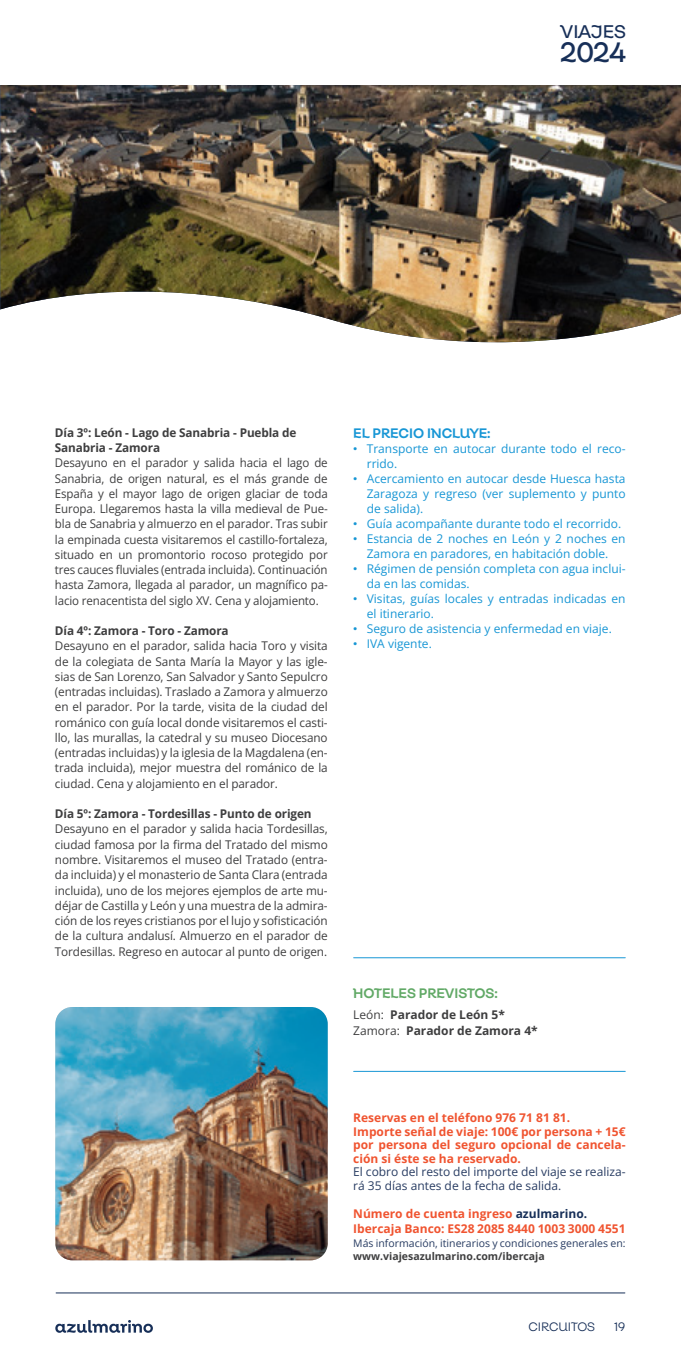
<style>
.page{position:relative;width:681px;height:1361px;background:#fff}
.page>*{position:absolute;margin:0;border:0;box-sizing:border-box;transform-origin:0 0}
.t1{font:500 27.6px "Azulmarino";color:#172f58}
.t2{font:500 18px "Azulmarino";color:#172f58}
.t3{font:700 13.5px "Azulmarino";color:#61a966}
.t4{font:700 13.5px "Azulmarino";color:#1796d5}
.t5{font:12px/15.3px "Open Sans";letter-spacing:-.01em;color:#3e3e3f;text-align:justify}
.t6{font:12px/15.3px "Open Sans";letter-spacing:-.01em;color:#3e3e3f;text-align:justify;scale:.96 1}
.t7{font:12px/15px "Open Sans";color:#1796d5}
.t8{font:700 12px/13.5px "Open Sans";color:#f05430;text-align:justify}
.t9{font:700 12px/15.3px "Open Sans";letter-spacing:-.01em;color:#3e3e3f}
.t10{font:12px/13.5px "Open Sans";color:#283c62}
.t11{font:12px "Azulmarino";color:#172f58}
.t12{font:10.5px/13.5px "Open Sans";color:#283c62}
.s1{font-family:"Arial"}
.s2{font-weight:400}
.s3{color:#172f58}
.s4{font-weight:700;color:#3e3e3f}
</style>
<div class="page">
<hr style="left:56px;top:1292px;width:568px;height:1px;background:#172f58">
<svg style="left:55px;top:1320px;width:98px;height:12px"></svg>
<img style="left:0;top:85px;width:680px;height:258px">
<hr style="left:353px;top:957px;width:272px;height:1px;background:#1796d5">
<hr style="left:353px;top:1071px;width:272px;height:1px;background:#1796d5">
<img style="left:55px;top:1007px;width:272px;height:253px">
<h2 class="t2" style="left:560px;top:19px;width:67px">VIAJES</h2>
<h1 class="t1" style="left:560px;top:33px;width:66px">2024</h1>
<p class="t9" style="left:55px;top:424px;width:243px">Día 3º: León - Lago de Sanabria - Puebla de<br>Sanabria - Zamora</p>
<p class="t6" style="left:55px;top:455px;width:285px">Desayuno en el parador y salida hacia el lago de Sanabria, de origen natural, es el más grande de España y el mayor lago de origen glaciar de toda Europa. Llegaremos hasta la villa medieval de Pue&shy;bla de Sanabria y almuerzo en el parador. Tras subir la empinada cuesta visitaremos el castillo-fortaleza, situado en un promontorio rocoso protegido por tres cauces fluviales (entrada incluida). Continuación hasta Zamora, llegada al parador, un magnífico pa&shy;lacio renacentista del siglo XV. Cena y alojamiento.</p>
<p class="t9" style="left:55px;top:623px;width:175px">Día 4º: Zamora - Toro - Zamora</p>
<p class="t5" style="left:55px;top:638px;width:274px">Desayuno en el parador, salida hacia Toro y visita de la colegiata de Santa María la Mayor y las igle&shy;sias de San Lorenzo, San Salvador y Santo Sepulcro (entradas incluidas). Traslado a Zamora y almuerzo en el parador. Por la tarde, visita de la ciudad del románico con guía local donde visitaremos el casti&shy;llo, las murallas, la catedral y su museo Diocesano (entradas incluidas) y la iglesia de la Magdalena (en&shy;trada incluida), mejor muestra del románico de la ciudad. Cena y alojamiento en el parador.</p>
<p class="t9" style="left:55px;top:806px;width:258px">Día 5º: Zamora - Tordesillas - Punto de origen</p>
<p class="t5" style="left:55px;top:821px;width:274px">Desayuno en el parador y salida hacia Tordesillas, ciudad famosa por la firma del Tratado del mismo nombre. Visitaremos el museo del Tratado (entra&shy;da incluida) y el monasterio de Santa Clara (entrada incluida), uno de los mejores ejemplos de arte mu&shy;déjar de Castilla y León y una muestra de la admira&shy;ción de los reyes cristianos por el lujo y sofisticación de la cultura andalusí. Almuerzo en el parador de Tordesillas. Regreso en autocar al punto de origen.</p>
<p class="t4" style="left:353px;top:423px;width:139px">EL PRECIO INCLUYE:</p>
<p class="t7" style="left:366px;top:441px;width:260px;text-indent:-14px"><span class="s1">•</span> Transporte en autocar durante todo el reco&shy;rrido.</p>
<p class="t7" style="left:366px;top:471px;width:260px;text-align:justify;text-indent:-14px"><span class="s1">•</span> Acercamiento en autocar desde Huesca hasta Zaragoza y regreso (ver suplemento y punto de salida).</p>
<p class="t7" style="left:353px;top:516px;width:269px"><span class="s1">•</span> Guía acompañante durante todo el recorrido.</p>
<p class="t7" style="left:353px;top:531px;width:274px;text-align:center"><span class="s1">•</span> Estancia de 2 noches en León y 2 noches en<br>Zamora en paradores, en habitación doble.</p>
<p class="t7" style="left:366px;top:561px;width:260px;text-indent:-14px"><span class="s1">•</span> Régimen de pensión completa con agua inclui&shy;da en las comidas.</p>
<p class="t7" style="left:366px;top:591px;width:260px;text-indent:-14px"><span class="s1">•</span> Visitas, guías locales y entradas indicadas en el itinerario.</p>
<p class="t7" style="left:353px;top:621px;width:260px"><span class="s1">•</span> Seguro de asistencia y enfermedad en viaje.</p>
<p class="t7" style="left:353px;top:636px;width:80px"><span class="s1">•</span> IVA vigente.</p>
<p class="t3" style="left:353px;top:983px;width:146px">HOTELES PREVISTOS:</p>
<p class="t9" style="left:353px;top:1006px;width:153px"><span class="s2">León:</span> Parador de León 5*</p>
<p class="t9" style="left:353px;top:1023px;width:186px"><span class="s2">Zamora:</span> Parador de Zamora 4*</p>
<p class="t8" style="left:353px;top:1111px;width:218px">Reservas en el teléfono 976 71 81 81.</p>
<p class="t8" style="left:353px;top:1124px;width:274px">Importe señal de viaje: 100€ por persona + 15€ por persona del seguro opcional de cancela&shy;ción si éste se ha reservado.</p>
<p class="t10" style="left:353px;top:1165px;width:274px">El cobro del resto del importe del viaje se realiza&shy;rá 35 días antes de la fecha de salida.</p>
<p class="t8" style="left:353px;top:1207px;width:235px">Número de cuenta ingreso <span class="s3">azulmarino.</span></p>
<p class="t8" style="left:353px;top:1222px;width:274px">Ibercaja Banco: ES28 2085 8440 1003 3000 4551</p>
<p class="t12" style="left:353px;top:1236px;width:274px">Más información, itinerarios y condiciones generales en: <span class="s4">www.viajesazulmarino.com/ibercaja</span></p>
<p class="t11" style="left:528px;top:1318px;width:68px">CIRCUITOS</p>
<p class="t11" style="left:614px;top:1318px;width:12px">19</p>
</div>
